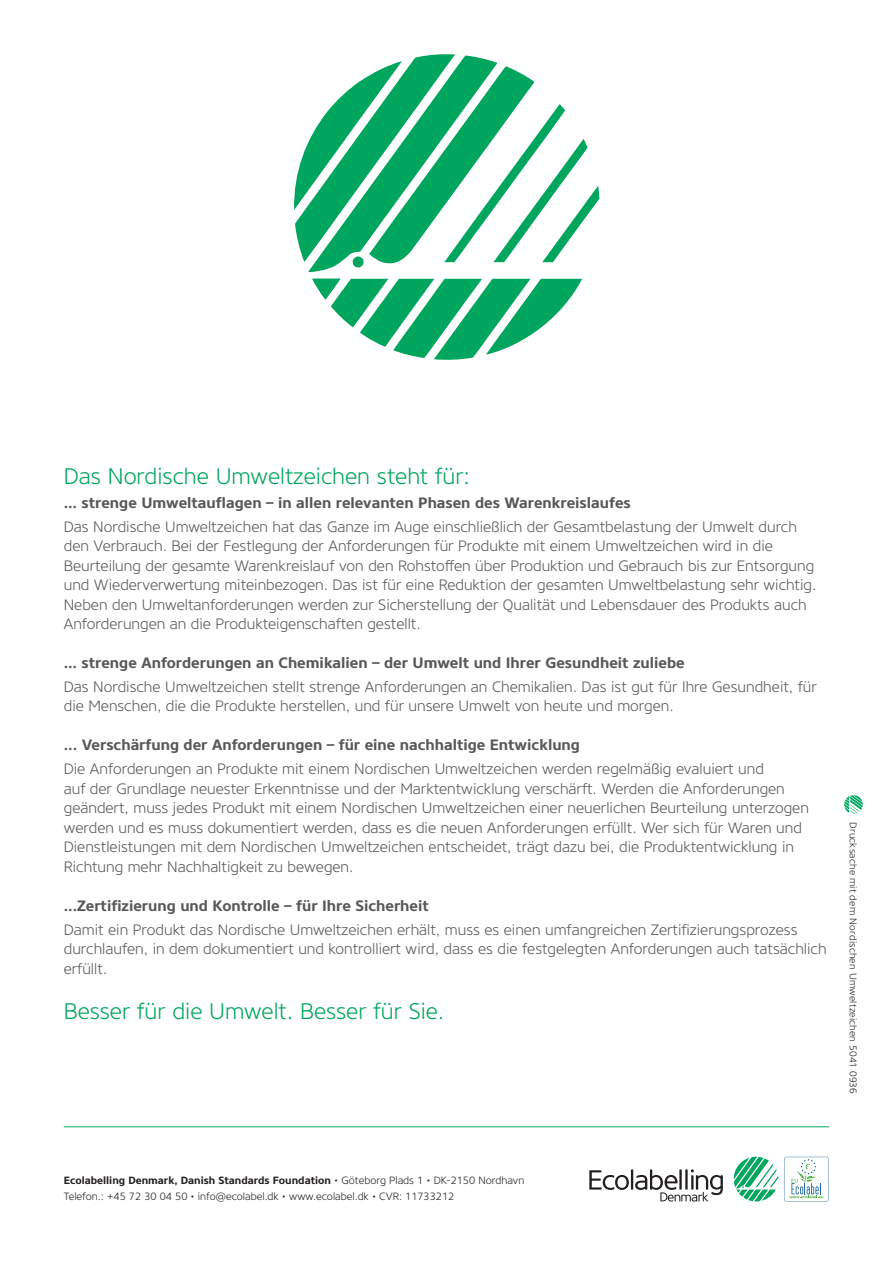
<style>
.page{position:relative;width:893px;height:1263px;background:#fff}
.page>*{position:absolute;margin:0;border:0;box-sizing:border-box;transform-origin:0 0}
.t1{font:300 22.5px "Core Sans NR35";color:#00a65d}
.t2{font:300 15px/19.5px "Core Sans NR35";color:#57585a}
.t3{font:700 15px "Core Sans NR65";color:#57585a}
.t4{font:700 10.5px "Core Sans NR65";color:#231f20}
.t5{font:300 10.5px "Core Sans NR35";color:#231f20}
.Bröd{font:300 9.75px "Core Sans NR35";letter-spacing:.025em;color:#231f20}
.s1{font-family:"Core Sans NR35";font-weight:300}
</style>
<div class="page">
<hr style="left:64px;top:1126px;width:765px;height:1px;background:#00a65d">
<svg style="left:734px;top:1157px;width:44px;height:44px"></svg>
<svg style="left:784px;top:1157px;width:45px;height:44px"></svg>
<svg style="left:589px;top:1170px;width:40px;height:20px"></svg>
<hr style="left:631px;top:1169px;width:2px;height:20px;background:#231f20">
<svg style="left:635px;top:1169px;width:88px;height:32px"></svg>
<svg style="left:844px;top:795px;width:19px;height:19px"></svg>
<svg style="left:294px;top:54px;width:305px;height:218px"></svg>
<svg style="left:312px;top:279px;width:270px;height:81px"></svg>
<p class="t1" style="left:64px;top:462px;width:408px">Das Nordische Umweltzeichen steht für:</p>
<p class="t3" style="left:64px;top:493px;width:569px">… strenge Umweltauflagen – in allen relevanten Phasen des Warenkreislaufes</p>
<p class="t2" style="left:64px;top:517px;width:754px">Das Nordische Umweltzeichen hat das Ganze im Auge einschließlich der Gesamtbelastung der Umwelt durch den Verbrauch. Bei der Festlegung der Anforderungen für Produkte mit einem Umweltzeichen wird in die Beurteilung der gesamte Warenkreislauf von den Rohstoffen über Produktion und Gebrauch bis zur Entsorgung und Wiederverwertung miteinbezogen. Das ist für eine Reduktion der gesamten Umweltbelastung sehr wichtig.<br>Neben den Umweltanforderungen werden zur Sicherstellung der Qualität und Lebensdauer des Produkts auch Anforderungen an die Produkteigenschaften gestellt.</p>
<p class="t3" style="left:64px;top:653px;width:622px">… strenge Anforderungen an Chemikalien – der Umwelt und Ihrer Gesundheit zuliebe</p>
<p class="t2" style="left:64px;top:677px;width:755px">Das Nordische Umweltzeichen stellt strenge Anforderungen an Chemikalien. Das ist gut für Ihre Gesundheit, für die Menschen, die die Produkte herstellen, und für unsere Umwelt von heute und morgen.</p>
<p class="t3" style="left:64px;top:735px;width:518px">... Verschärfung der Anforderungen – für eine nachhaltige Entwicklung</p>
<p class="t2" style="left:64px;top:759px;width:747px">Die Anforderungen an Produkte mit einem Nordischen Umweltzeichen werden regelmäßig evaluiert und<br>auf der Grundlage neuester Erkenntnisse und der Marktentwicklung verschärft. Werden die Anforderungen geändert, muss jedes Produkt mit einem Nordischen Umweltzeichen einer neuerlichen Beurteilung unterzogen werden und es muss dokumentiert werden, dass es die neuen Anforderungen erfüllt. Wer sich für Waren und Dienstleistungen mit dem Nordischen Umweltzeichen entscheidet, trägt dazu bei, die Produktentwicklung in Richtung mehr Nachhaltigkeit zu bewegen.</p>
<p class="t3" style="left:64px;top:896px;width:367px">...Zertifizierung und Kontrolle – für Ihre Sicherheit</p>
<p class="t2" style="left:64px;top:919px;width:764px">Damit ein Produkt das Nordische Umweltzeichen erhält, muss es einen umfangreichen Zertifizierungsprozess durchlaufen, in dem dokumentiert und kontrolliert wird, dass es die festgelegten Anforderungen auch tatsächlich erfüllt.</p>
<p class="t1" style="left:64px;top:996px;width:382px">Besser für die Umwelt. Besser für Sie.</p>
<p class="Bröd" style="left:860px;top:822px;width:273px;rotate:90deg">Drucksache mit dem Nordischen Umweltzeichen 5041 0936</p>
<p class="t4" style="left:64px;top:1174px;width:462px">Ecolabelling Denmark, Danish Standards Foundation <span class="s1">• Göteborg Plads 1 • DK-2150 Nordhavn</span></p>
<p class="t5" style="left:64px;top:1190px;width:392px">Telefon.: +45 72 30 04 50 • info@ecolabel.dk • www.ecolabel.dk • CVR: 11733212</p>
</div>
